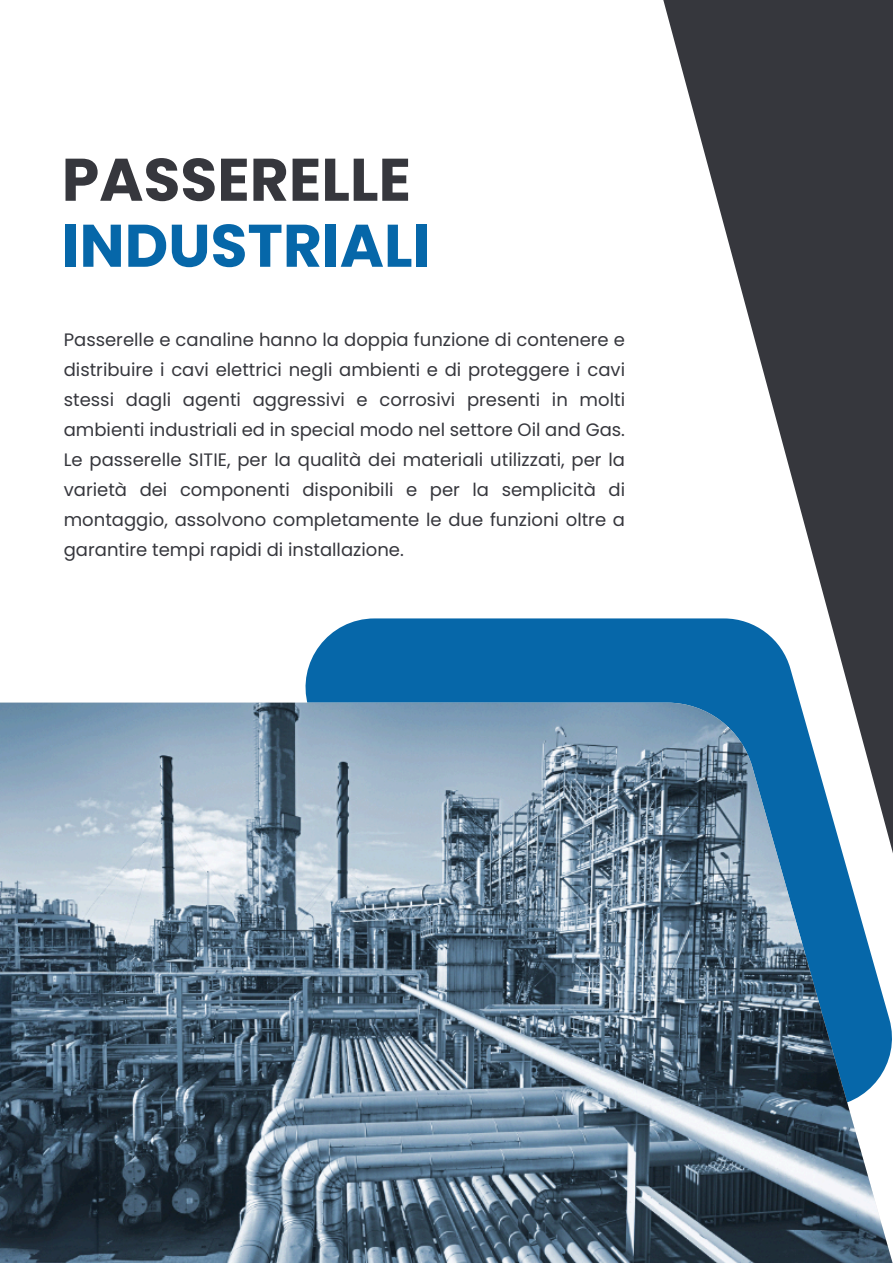
<style>
.page{position:relative;width:893px;height:1263px;background:#fff}
.page>*{position:absolute;margin:0;border:0;box-sizing:border-box;transform-origin:0 0}
.t1{font:700 60px "Poppins";color:#0667a9}
.t2{font:700 60px "Poppins";color:#36373d}
.t3{font:18px/30px "Poppins";color:#36373d;text-align:justify}
</style>
<div class="page">
<svg style="left:296px;top:618px;width:364px;height:85px;background:#1972af"></svg>
<img style="left:0;top:703px;width:660px;height:560px">
<svg style="left:660px;top:0;width:233px;height:1263px"></svg>
<h1 class="t2" style="left:62px;top:138px;width:351px">PASSERELLE</h1>
<h1 class="t1" style="left:62px;top:204px;width:370px">INDUSTRIALI</h1>
<p class="t3" style="left:64px;top:324px;width:563px">Passerelle e canaline hanno la doppia funzione di contenere e distribuire i cavi elettrici negli ambienti e di proteggere i cavi stessi dagli agenti aggressivi e corrosivi presenti in molti ambienti industriali ed in special modo nel settore Oil and Gas.<br>Le passerelle SITIE, per la qualità dei materiali utilizzati, per la varietà dei componenti disponibili e per la semplicità di montaggio, assolvono completamente le due funzioni oltre a garantire tempi rapidi di installazione.</p>
</div>
